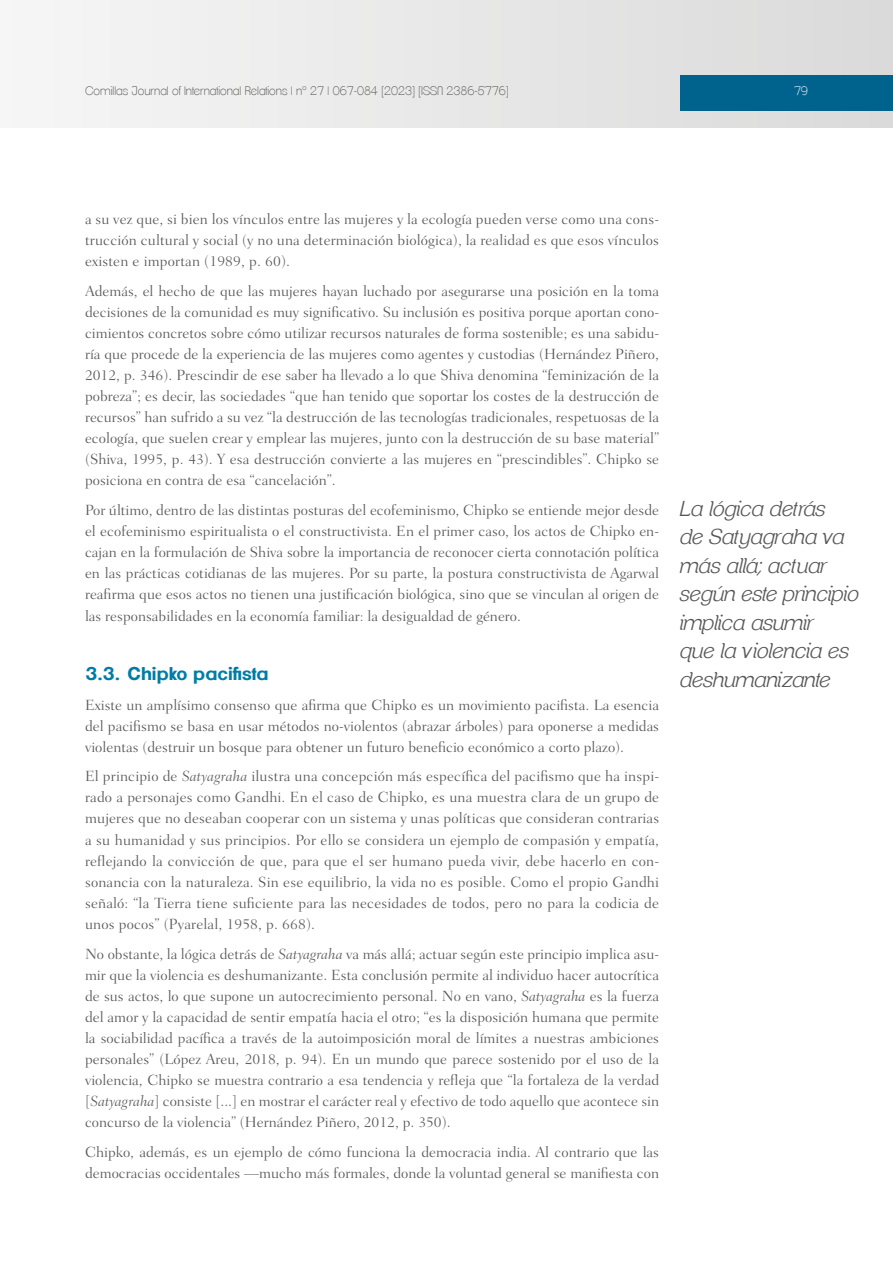
<style>
.page{position:relative;width:893px;height:1263px;background:#fff}
.page>*{position:absolute;margin:0;border:0;box-sizing:border-box;transform-origin:0 0}
._12_Entresacado{font:italic 300 21px/28.5px "Clemente P Daf";color:#575756}
.t1{font:700 18px "Clemente P Dam";color:#007ca5}
.t2{font:300 15px/21.1px "Fairfield LH";color:#575756;text-align:justify}
.t3{font:200 12px "Clemente P Dac";color:#575756}
.t4{font:200 12px "Clemente P Dac";color:#fff}
.s1{font-style:italic}
</style>
<div class="page">
<div style="left:0;top:0;width:893px;height:128px;background:linear-gradient(to right,#f6f6f6,#dadada)"></div>
<div style="left:680px;top:75px;width:213px;height:36px;background:#00638e"></div>
<p class="t3" style="left:85px;top:83px;width:425px">Comillas Journal of International Relations | nº 27 | 067-084 [2023] [ISSN 2386-5776]</p>
<p class="t4" style="left:794px;top:83px;width:15px">79</p>
<p class="t2" style="left:85px;top:208px;width:576px">a su vez que, si bien los vínculos entre las mujeres y la ecología pueden verse como una cons&shy;trucción cultural y social (y no una determinación biológica), la realidad es que esos vínculos existen e importan (1989, p. 60).</p>
<p class="t2" style="left:85px;top:280px;width:576px">Además, el hecho de que las mujeres hayan luchado por asegurarse una posición en la toma decisiones de la comunidad es muy significativo. Su inclusión es positiva porque aportan cono&shy;cimientos concretos sobre cómo utilizar recursos naturales de forma sostenible; es una sabidu&shy;ría que procede de la experiencia de las mujeres como agentes y custodias (Hernández Piñero, 2012, p. 346). Prescindir de ese saber ha llevado a lo que Shiva denomina “feminización de la pobreza”; es decir, las sociedades “que han tenido que soportar los costes de la destrucción de recursos” han sufrido a su vez “la destrucción de las tecnologías tradicionales, respetuosas de la ecología, que suelen crear y emplear las mujeres, junto con la destrucción de su base material” (Shiva, 1995, p. 43). Y esa destrucción convierte a las mujeres en “prescindibles”. Chipko se posiciona en contra de esa “cancelación”.</p>
<p class="t2" style="left:85px;top:500px;width:576px">Por último, dentro de las distintas posturas del ecofeminismo, Chipko se entiende mejor desde el ecofeminismo espiritualista o el constructivista. En el primer caso, los actos de Chipko en&shy;cajan en la formulación de Shiva sobre la importancia de reconocer cierta connotación política en las prácticas cotidianas de las mujeres. Por su parte, la postura constructivista de Agarwal reafirma que esos actos no tienen una justificación biológica, sino que se vinculan al origen de las responsabilidades en la economía familiar: la desigualdad de género.</p>
<p class="t1" style="left:85px;top:663px;width:185px">3.3. Chipko pacifista</p>
<p class="t2" style="left:85px;top:694px;width:576px">Existe un amplísimo consenso que afirma que Chipko es un movimiento pacifista. La esencia del pacifismo se basa en usar métodos no-violentos (abrazar árboles) para oponerse a medidas violentas (destruir un bosque para obtener un futuro beneficio económico a corto plazo).</p>
<p class="t2" style="left:85px;top:766px;width:576px">El principio de <span class="s1">Satyagraha</span> ilustra una concepción más específica del pacifismo que ha inspi&shy;rado a personajes como Gandhi. En el caso de Chipko, es una muestra clara de un grupo de mujeres que no deseaban cooperar con un sistema y unas políticas que consideran contrarias a su humanidad y sus principios. Por ello se considera un ejemplo de compasión y empatía, reflejando la convicción de que, para que el ser humano pueda vivir, debe hacerlo en con&shy;sonancia con la naturaleza. Sin ese equilibrio, la vida no es posible. Como el propio Gandhi señaló: “la Tierra tiene suficiente para las necesidades de todos, pero no para la codicia de unos pocos” (Pyarelal, 1958, p. 668).</p>
<p class="t2" style="left:85px;top:943px;width:576px">No obstante, la lógica detrás de <span class="s1">Satyagraha</span> va más allá; actuar según este principio implica asu&shy;mir que la violencia es deshumanizante. Esta conclusión permite al individuo hacer autocrítica de sus actos, lo que supone un autocrecimiento personal. No en vano, <span class="s1">Satyagraha</span> es la fuerza del amor y la capacidad de sentir empatía hacia el otro; “es la disposición humana que permite la sociabilidad pacífica a través de la autoimposición moral de límites a nuestras ambiciones personales” (López Areu, 2018, p. 94). En un mundo que parece sostenido por el uso de la violencia, Chipko se muestra contrario a esa tendencia y refleja que “la fortaleza de la verdad [<span class="s1">Satyagraha</span>] consiste [...] en mostrar el carácter real y efectivo de todo aquello que acontece sin concurso de la violencia” (Hernández Piñero, 2012, p. 350).</p>
<p class="t2" style="left:85px;top:1141px;width:576px">Chipko, además, es un ejemplo de cómo funciona la democracia india. Al contrario que las democracias occidentales —mucho más formales, donde la voluntad general se manifiesta con</p>
<p class="_12_Entresacado" style="left:680px;top:494px;width:181px">La lógica detrás<br>de Satyagraha va más allá; actuar según este principio implica asumir<br>que la violencia es deshumanizante</p>
</div>
